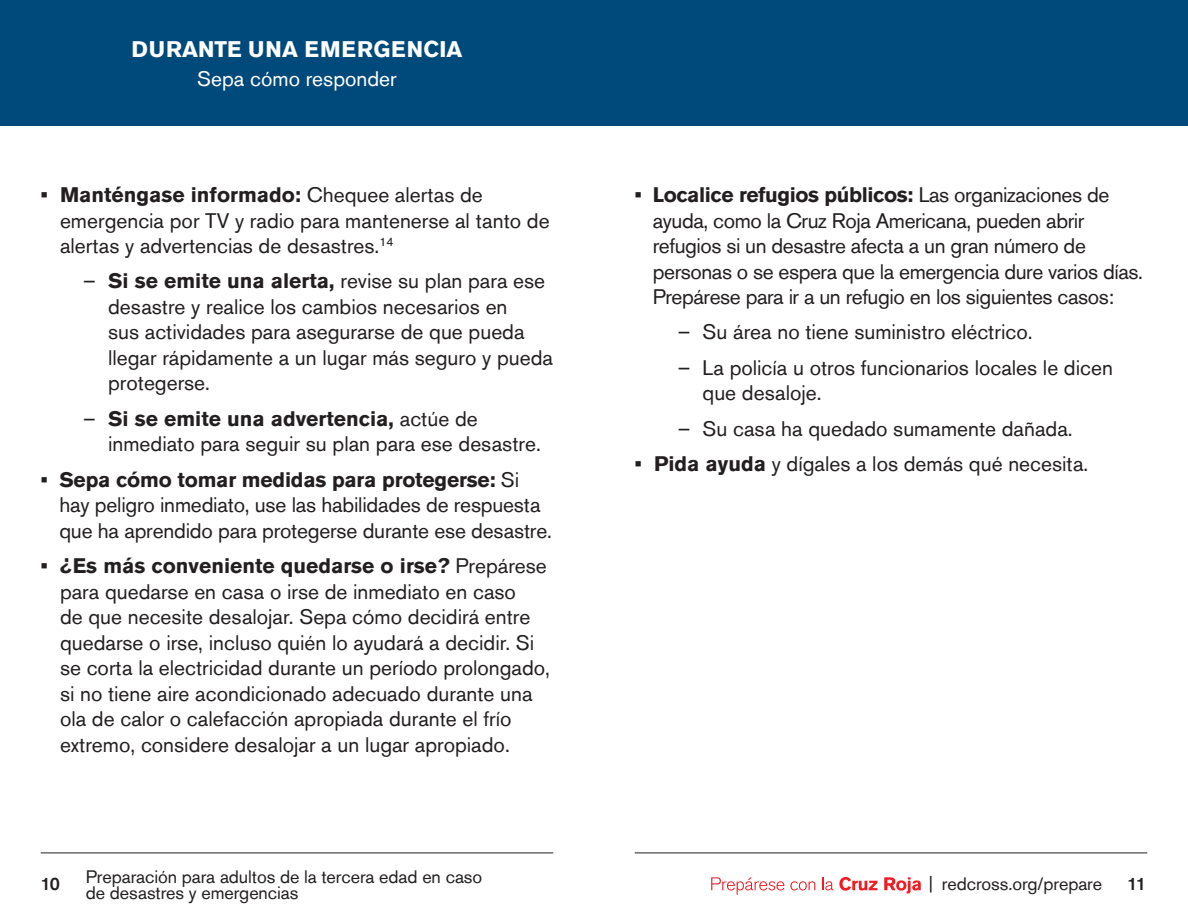
<style>
.page{position:relative;width:1188px;height:918px;background:#fff}
.page>*{position:absolute;margin:0;border:0;box-sizing:border-box;transform-origin:0 0}
.headings{font:700 22.5px "Akzidenz Grotesk Std";letter-spacing:.02em;color:#fff}
.Body_Text{font:21px/25.5px "Akzidenz Grotesk Std";color:#231f20}
.Body_Text-2{font:21px/25.5px "Akzidenz Grotesk Std";letter-spacing:-.02em;color:#231f20}
.headings-2{font:21px "Akzidenz Grotesk Std";color:#fff}
.t1{font:18px/16.5px "Akzidenz Grotesk Std";letter-spacing:-.005em;color:#231f20}
.t2{font:500 18px "Akzidenz Grotesk Std";color:#231f20}
.s1{font-weight:700}
</style>
<div class="page">
<hr style="left:41px;top:853px;width:512px;height:1px;background:#231f20">
<hr style="left:635px;top:853px;width:512px;height:1px;background:#231f20">
<svg style="left:711px;top:877px;width:73px;height:18px"></svg>
<svg style="left:790px;top:881px;width:25px;height:9px"></svg>
<svg style="left:822px;top:877px;width:11px;height:13px"></svg>
<svg style="left:839px;top:877px;width:38px;height:14px"></svg>
<svg style="left:884px;top:877px;width:37px;height:17px"></svg>
<div style="left:0;top:0;width:1188px;height:126px;background:#00497b"></div>
<p class="headings" style="left:132px;top:36px;width:332px">DURANTE UNA EMERGENCIA</p>
<p class="headings-2" style="left:197px;top:66px;width:201px">Sepa cómo responder</p>
<p class="Body_Text" style="left:60px;top:182px;width:491px;text-indent:-19px"><span class="s1">• Manténgase informado:</span> Chequee alertas de emergencia por TV y radio para mantenerse al tanto de alertas y advertencias de desastres.<sup>14</sup></p>
<p class="Body_Text" style="left:108px;top:268px;width:446px;text-indent:-25px">– <span class="s1">Si se emite una alerta,</span> revise su plan para ese desastre y realice los cambios necesarios en<br>sus actividades para asegurarse de que pueda llegar rápidamente a un lugar más seguro y pueda protegerse.</p>
<p class="Body_Text" style="left:108px;top:406px;width:434px;text-indent:-25px">– <span class="s1">Si se emite una advertencia,</span> actúe de inmediato para seguir su plan para ese desastre.</p>
<p class="Body_Text" style="left:59px;top:466px;width:494px;text-indent:-19px"><span class="s1">• Sepa cómo tomar medidas para protegerse:</span> Si hay peligro inmediato, use las habilidades de respuesta que ha aprendido para protegerse durante ese desastre.</p>
<p class="Body_Text" style="left:60px;top:553px;width:492px;text-indent:-19px"><span class="s1">• ¿Es más conveniente quedarse o irse?</span> Prepárese para quedarse en casa o irse de inmediato en caso<br>de que necesite desalojar. Sepa cómo decidirá entre quedarse o irse, incluso quién lo ayudará a decidir. Si se corta la electricidad durante un período prolongado, si no tiene aire acondicionado adecuado durante una ola de calor o calefacción apropiada durante el frío extremo, considere desalojar a un lugar apropiado.</p>
<p class="Body_Text-2" style="left:653px;top:182px;width:492px;text-indent:-18px"><span class="s1">• Localice refugios públicos:</span> Las organizaciones de ayuda, como la Cruz Roja Americana, pueden abrir refugios si un desastre afecta a un gran número de personas o se espera que la emergencia dure varios días.<br>Prepárese para ir a un refugio en los siguientes casos:</p>
<p class="Body_Text" style="left:678px;top:319px;width:356px">– Su área no tiene suministro eléctrico.</p>
<p class="Body_Text" style="left:703px;top:355px;width:412px;text-indent:-25px">– La policía u otros funcionarios locales le dicen que desaloje.</p>
<p class="Body_Text" style="left:678px;top:415px;width:397px">– Su casa ha quedado sumamente dañada.</p>
<p class="Body_Text" style="left:635px;top:451px;width:455px"><span class="s1">• Pida ayuda</span> y dígales a los demás qué necesita.</p>
<p class="t1" style="left:86px;top:868px;width:398px">Preparación para adultos de la tercera edad en caso de desastres y emergencias</p>
<p class="t2" style="left:41px;top:872px;width:21px">10</p>
<p class="t1" style="left:929px;top:875px;width:175px">| redcross.org/prepare</p>
<p class="t2" style="left:1128px;top:872px;width:20px">11</p>
</div>
